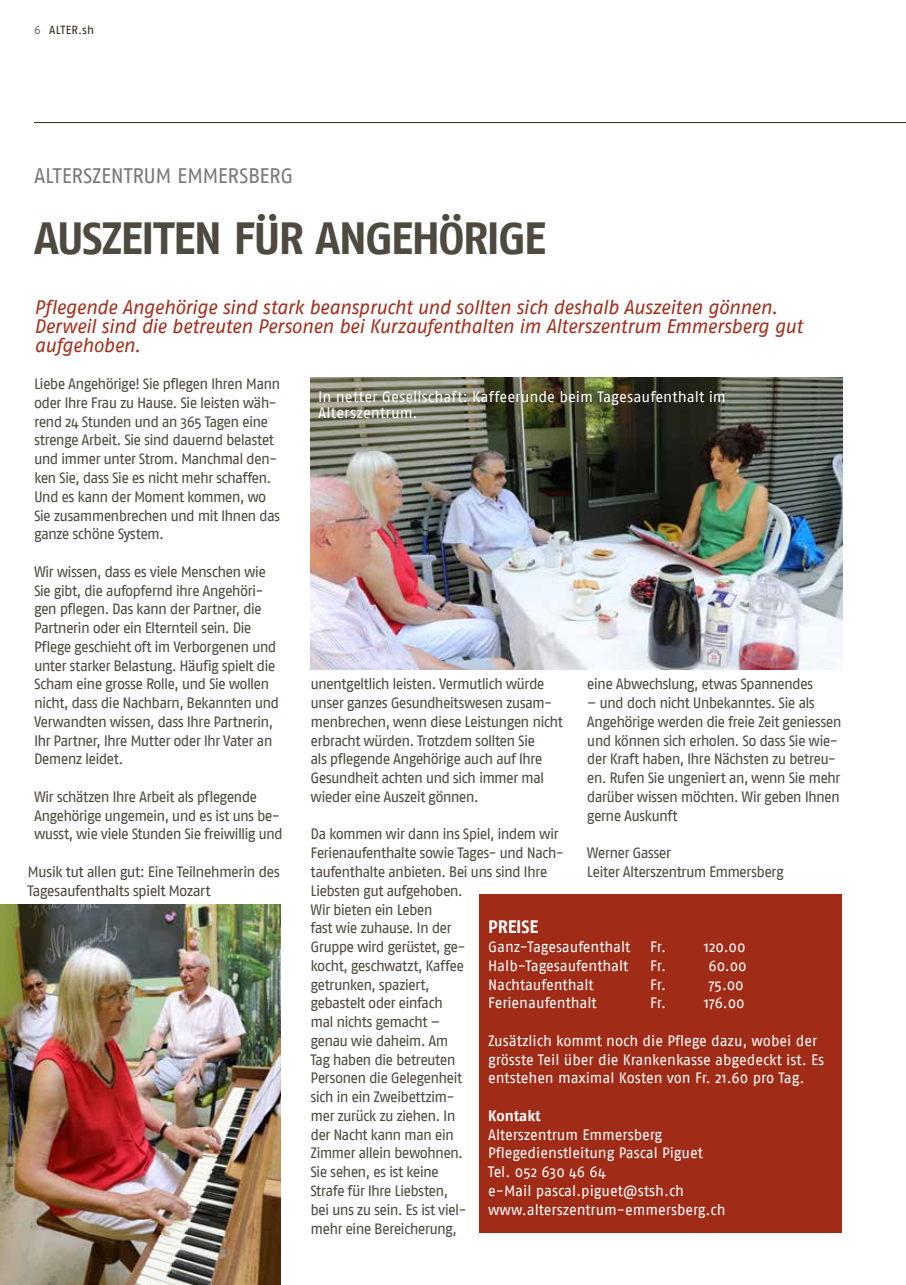
<style>
.page{position:relative;width:906px;height:1285px;background:#fff}
.page>*{position:absolute;margin:0;border:0;box-sizing:border-box;transform-origin:0 0}
._1_0_Haupttitel{font:700 45px "Fago No";letter-spacing:-.04em;color:#4e4a40}
._3_1_Lead{font:21px "Fago No";letter-spacing:-.02em;color:#7b7974}
._3_0_Lauftext{font:italic 19.5px/18.8px "Fago No";letter-spacing:-.025em;color:#a4311e}
.t1{font:700 18px "Fago No";letter-spacing:-.005em;color:#fff}
._3_0_Lauftext-2{font:15px/18.8px "Fago No";letter-spacing:-.055em;color:#4e4a40}
._4_0_Legende{font:15px/18.8px "Fago No";letter-spacing:-.005em;color:#fff}
.t2{font:700 15px "Fago No";color:#fff}
.t3{font:11.7px "Fago No";letter-spacing:.01em;color:#2f2912}
.s1{color:#6d6a63}
</style>
<div class="page">
<div style="left:479px;top:894px;width:363px;height:338px;background:#a02c18"></div>
<img style="left:0;top:904px;width:281px;height:380px">
<img style="left:310px;top:377px;width:532px;height:292px">
<hr style="left:34px;top:122px;width:872px;height:1px;background:#2f2912">
<p class="t3" style="left:34px;top:23px;width:62px"><span class="s1">6</span> ALTER.sh</p>
<p class="_3_1_Lead" style="left:34px;top:163px;width:261px">ALTERSZENTRUM EMMERSBERG</p>
<p class="_1_0_Haupttitel" style="left:34px;top:211px;width:513px">AUSZEITEN FÜR ANGEHÖRIGE</p>
<p class="_3_0_Lauftext" style="left:34px;top:298px;width:745px">Pflegende Angehörige sind stark beansprucht und sollten sich deshalb Auszeiten gönnen.</p>
<p class="_3_0_Lauftext" style="left:34px;top:316px;width:770px">Derweil sind die betreuten Personen bei Kurzaufenthalten im Alterszentrum Emmersberg gut aufgehoben.</p>
<p class="_3_0_Lauftext-2" style="left:34px;top:374px;width:248px">Liebe Angehörige! Sie pflegen Ihren Mann oder Ihre Frau zu Hause. Sie leisten wäh&shy;rend 24 Stunden und an 365 Tagen eine strenge Arbeit. Sie sind dauernd belastet und immer unter Strom. Manchmal den&shy;ken Sie, dass Sie es nicht mehr schaffen.<br>Und es kann der Moment kommen, wo Sie zusammenbrechen und mit Ihnen das ganze schöne System.</p>
<p class="_3_0_Lauftext-2" style="left:34px;top:562px;width:247px">Wir wissen, dass es viele Menschen wie Sie gibt, die aufopfernd ihre Angehöri&shy;gen pflegen. Das kann der Partner, die Partnerin oder ein Elternteil sein. Die Pflege geschieht oft im Verborgenen und unter starker Belastung. Häufig spielt die Scham eine grosse Rolle, und Sie wollen nicht, dass die Nachbarn, Bekannten und Verwandten wissen, dass Ihre Partnerin, Ihr Partner, Ihre Mutter oder Ihr Vater an Demenz leidet.</p>
<p class="_3_0_Lauftext-2" style="left:34px;top:787px;width:250px">Wir schätzen Ihre Arbeit als pflegende<br>Angehörige ungemein, und es ist uns be&shy;wusst, wie viele Stunden Sie freiwillig und</p>
<p class="_3_0_Lauftext-2" style="left:28px;top:862px;width:254px">Musik tut allen gut: Eine Teilnehmerin des<br>Tagesaufenthalts spielt Mozart</p>
<p class="_4_0_Legende" style="left:318px;top:388px;width:409px;line-height:16.5px">In netter Gesellschaft: Kaffeerunde beim Tagesaufenthalt im<br>Alterszentrum.</p>
<p class="_3_0_Lauftext-2" style="left:310px;top:674px;width:254px">unentgeltlich leisten. Vermutlich würde unser ganzes Gesundheitswesen zusam&shy;menbrechen, wenn diese Leistungen nicht erbracht würden. Trotzdem sollten Sie<br>als pflegende Angehörige auch auf Ihre Gesundheit achten und sich immer mal wieder eine Auszeit gönnen.</p>
<p class="_3_0_Lauftext-2" style="left:310px;top:824px;width:255px">Da kommen wir dann ins Spiel, indem wir<br>Ferienaufenthalte sowie Tages- und Nach&shy;taufenthalte anbieten. Bei uns sind Ihre<br>Liebsten gut aufgehoben.<br>Wir bieten ein Leben<br>fast wie zuhause. In der<br>Gruppe wird gerüstet, ge-<br>kocht, geschwatzt, Kaffee<br>getrunken, spaziert,<br>gebastelt oder einfach<br>mal nichts gemacht –<br>genau wie daheim. Am<br>Tag haben die betreuten<br>Personen die Gelegenheit<br>sich in ein Zweibettzim-<br>mer zurück zu ziehen. In<br>der Nacht kann man ein<br>Zimmer allein bewohnen.</p>
<p class="_3_0_Lauftext-2" style="left:310px;top:1162px;width:158px">Sie sehen, es ist keine<br>Strafe für Ihre Liebsten, bei uns zu sein. Es ist viel&shy;mehr eine Bereicherung,</p>
<p class="_3_0_Lauftext-2" style="left:587px;top:674px;width:228px">eine Abwechslung, etwas Spannendes</p>
<p class="_3_0_Lauftext-2" style="left:587px;top:693px;width:256px">– und doch nicht Unbekanntes. Sie als Angehörige werden die freie Zeit geniessen und können sich erholen. So dass Sie wie&shy;der Kraft haben, Ihre Nächsten zu betreu&shy;en. Rufen Sie ungeniert an, wenn Sie mehr darüber wissen möchten. Wir geben Ihnen gerne Auskunft</p>
<p class="_3_0_Lauftext-2" style="left:587px;top:843px;width:86px">Werner Gasser</p>
<p class="_3_0_Lauftext-2" style="left:587px;top:862px;width:198px">Leiter Alterszentrum Emmersberg</p>
<p class="t1" style="left:488px;top:916px;width:52px">PREISE</p>
<p class="_4_0_Legende" style="left:488px;top:937px;width:144px">Ganz-Tagesaufenthalt</p>
<p class="_4_0_Legende" style="left:650px;top:937px;width:17px">Fr.</p>
<p class="_4_0_Legende" style="left:704px;top:937px;width:43px">120.00</p>
<p class="_4_0_Legende" style="left:488px;top:955px;width:142px">Halb-Tagesaufenthalt</p>
<p class="_4_0_Legende" style="left:650px;top:955px;width:17px">Fr.</p>
<p class="_4_0_Legende" style="left:708px;top:955px;width:40px">60.00</p>
<p class="_4_0_Legende" style="left:488px;top:974px;width:107px">Nachtaufenthalt</p>
<p class="_4_0_Legende" style="left:650px;top:974px;width:17px">Fr.</p>
<p class="_4_0_Legende" style="left:708px;top:974px;width:37px">75.00</p>
<p class="_4_0_Legende" style="left:488px;top:993px;width:110px">Ferienaufenthalt</p>
<p class="_4_0_Legende" style="left:650px;top:993px;width:17px">Fr.</p>
<p class="_4_0_Legende" style="left:704px;top:993px;width:42px">176.00</p>
<p class="_4_0_Legende" style="left:488px;top:1030px;width:331px">Zusätzlich kommt noch die Pflege dazu, wobei der</p>
<p class="_4_0_Legende" style="left:488px;top:1049px;width:337px">grösste Teil über die Krankenkasse abgedeckt ist. Es entstehen maximal Kosten von Fr. 21.60 pro Tag.</p>
<p class="t2" style="left:488px;top:1106px;width:54px">Kontakt</p>
<p class="_4_0_Legende" style="left:488px;top:1124px;width:176px">Alterszentrum Emmersberg</p>
<p class="_4_0_Legende" style="left:488px;top:1143px;width:216px">Pflegedienstleitung Pascal Piguet</p>
<p class="_4_0_Legende" style="left:488px;top:1162px;width:119px">Tel. 052 630 46 64</p>
<p class="_4_0_Legende" style="left:488px;top:1180px;width:198px">e-Mail pascal.piguet@stsh.ch</p>
<p class="_4_0_Legende" style="left:488px;top:1199px;width:239px">www.alterszentrum-emmersberg.ch</p>
</div>
